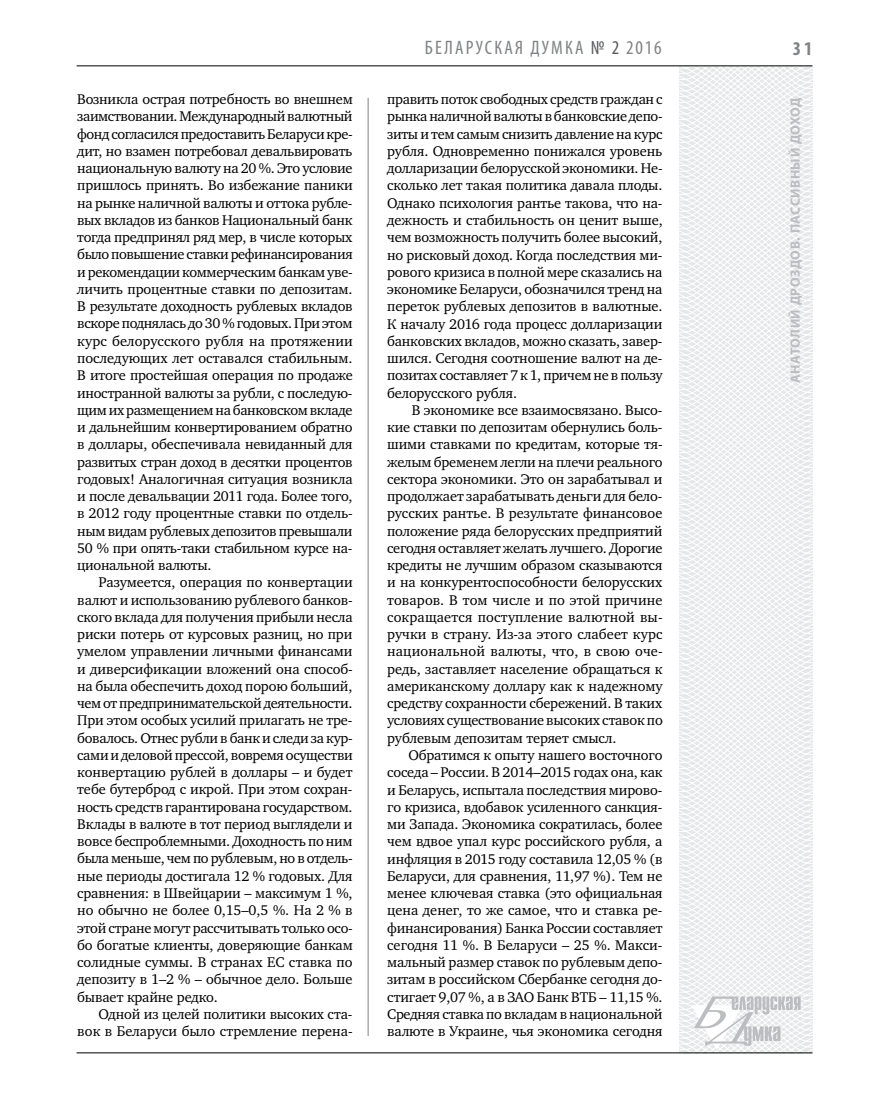
<style>
.page{position:relative;width:872px;height:1106px;background:#fff}
.page>*{position:absolute;margin:0;border:0;box-sizing:border-box;transform-origin:0 0}
.t1{font:condensed 19.5px "Myriad Pro";letter-spacing:.11em;color:#808285}
.t2{font:700 condensed 19.5px "Myriad Pro";color:#808285}
.t3{font:14.4px/17.2px "Charter C";letter-spacing:-.01em;color:#000;text-align:justify}
.t4{font:700 13.5px "Myriad Pro";letter-spacing:.04em;color:#bcbdc0}
.s1{color:#58595b}
</style>
<div class="page">
<hr style="left:368px;top:98px;width:1px;height:938px;background:#808285">
<svg style="left:621px;top:65px;width:192px;height:989px"></svg>
<svg style="left:691px;top:996px;width:109px;height:53px"></svg>
<hr style="left:77px;top:65px;width:735px;height:1px;background:#000">
<hr style="left:77px;top:1052px;width:735px;height:1px;background:#000">
<p class="t3" style="left:77px;top:91px;width:277px">Возникла острая потребность во внешнем заимствовании. Международный валютный фонд согласился предоставить Беларуси кре&shy;дит, но взамен потребовал девальвировать национальную валюту на 20 %. Это условие пришлось принять. Во избежание паники на рынке наличной валюты и оттока рубле&shy;вых вкладов из банков Национальный банк тогда предпринял ряд мер, в числе которых было повышение ставки рефинансирования и рекомендации коммерческим банкам уве&shy;личить процентные ставки по депозитам.<br>В результате доходность рублевых вкладов вскоре поднялась до 30 % годовых. При этом курс белорусского рубля на протяжении последующих лет оставался стабильным.<br>В итоге простейшая операция по продаже иностранной валюты за рубли, с последую&shy;щим их размещением на банковском вкладе и дальнейшим конвертированием обратно в доллары, обеспечивала невиданный для развитых стран доход в десятки процентов годовых! Аналогичная ситуация возникла и после девальвации 2011 года. Более того, в 2012 году процентные ставки по отдель&shy;ным видам рублевых депозитов превышали 50 % при опять-таки стабильном курсе на&shy;циональной валюты.</p>
<p class="t3" style="left:77px;top:574px;width:277px;text-indent:21px">Разумеется, операция по конвертации валют и использованию рублевого банков&shy;ского вклада для получения прибыли несла риски потерь от курсовых разниц, но при умелом управлении личными финансами и диверсификации вложений она способ&shy;на была обеспечить доход порою больший, чем от предпринимательской деятельности.<br>При этом особых усилий прилагать не тре&shy;бовалось. Отнес рубли в банк и следи за кур&shy;сами и деловой прессой, вовремя осуществи конвертацию рублей в доллары – и будет тебе бутерброд с икрой. При этом сохран&shy;ность средств гарантирована государством.<br>Вклады в валюте в тот период выглядели и вовсе беспроблемными. Доходность по ним была меньше, чем по рублевым, но в отдель&shy;ные периоды достигала 12 % годовых. Для сравнения: в Швейцарии – максимум 1 %, но обычно не более 0,15–0,5 %. На 2 % в этой стране могут рассчитывать только осо&shy;бо богатые клиенты, доверяющие банкам солидные суммы. В странах ЕС ставка по депозиту в 1–2 % – обычное дело. Больше бывает крайне редко.</p>
<p class="t3" style="left:77px;top:1005px;width:277px;text-align:right">Одной из целей политики высоких ста&shy;вок в Беларуси было стремление перена-</p>
<h1 class="t1" style="left:425px;top:36px;width:238px">БЕЛАРУСКАЯ ДУМКА <span class="s1">№ 2</span> 2016</h1>
<h1 class="t2" style="left:793px;top:37px;width:21px">31</h1>
<p class="t3" style="left:387px;top:91px;width:277px">править поток свободных средств граждан с рынка наличной валюты в банковские депо&shy;зиты и тем самым снизить давление на курс рубля. Одновременно понижался уровень долларизации белорусской экономики. Не&shy;сколько лет такая политика давала плоды.<br>Однако психология рантье такова, что на&shy;дежность и стабильность он ценит выше, чем возможность получить более высокий, но рисковый доход. Когда последствия ми&shy;рового кризиса в полной мере сказались на экономике Беларуси, обозначился тренд на переток рублевых депозитов в валютные.<br>К началу 2016 года процесс долларизации банковских вкладов, можно сказать, завер&shy;шился. Сегодня соотношение валют на де&shy;позитах составляет 7 к 1, причем не в пользу белорусского рубля.</p>
<p class="t3" style="left:387px;top:401px;width:277px;text-indent:25px">В экономике все взаимосвязано. Высо&shy;кие ставки по депозитам обернулись боль&shy;шими ставками по кредитам, которые тя&shy;желым бременем легли на плечи реального сектора экономики. Это он зарабатывал и продолжает зарабатывать деньги для бело&shy;русских рантье. В результате финансовое положение ряда белорусских предприятий сегодня оставляет желать лучшего. Дорогие кредиты не лучшим образом сказываются и на конкурентоспособности белорусских товаров. В том числе и по этой причине сокращается поступление валютной вы&shy;ручки в страну. Из-за этого слабеет курс национальной валюты, что, в свою оче&shy;редь, заставляет население обращаться к американскому доллару как к надежному средству сохранности сбережений. В таких условиях существование высоких ставок по рублевым депозитам теряет смысл.</p>
<p class="t3" style="left:387px;top:746px;width:277px;text-indent:21px">Обратимся к опыту нашего восточного соседа – России. В 2014–2015 годах она, как и Беларусь, испытала последствия мирово&shy;го кризиса, вдобавок усиленного санкция&shy;ми Запада. Экономика сократилась, более чем вдвое упал курс российского рубля, а инфляция в 2015 году составила 12,05 % (в Беларуси, для сравнения, 11,97 %). Тем не менее ключевая ставка (это официальная цена денег, то же самое, что и ставка ре&shy;финансирования) Банка России составляет сегодня 11 %. В Беларуси – 25 %. Макси&shy;мальный размер ставок по рублевым депо&shy;зитам в российском Сбербанке сегодня до&shy;стигает 9,07 %, а в ЗАО Банк ВТБ – 11,15 %.<br>Средняя ставка по вкладам в национальной валюте в Украине, чья экономика сегодня</p>
<p class="t4" style="left:786px;top:383px;width:286px;rotate:-90deg">Анатолий ДРОЗДОВ. Пассивный доход</p>
</div>
